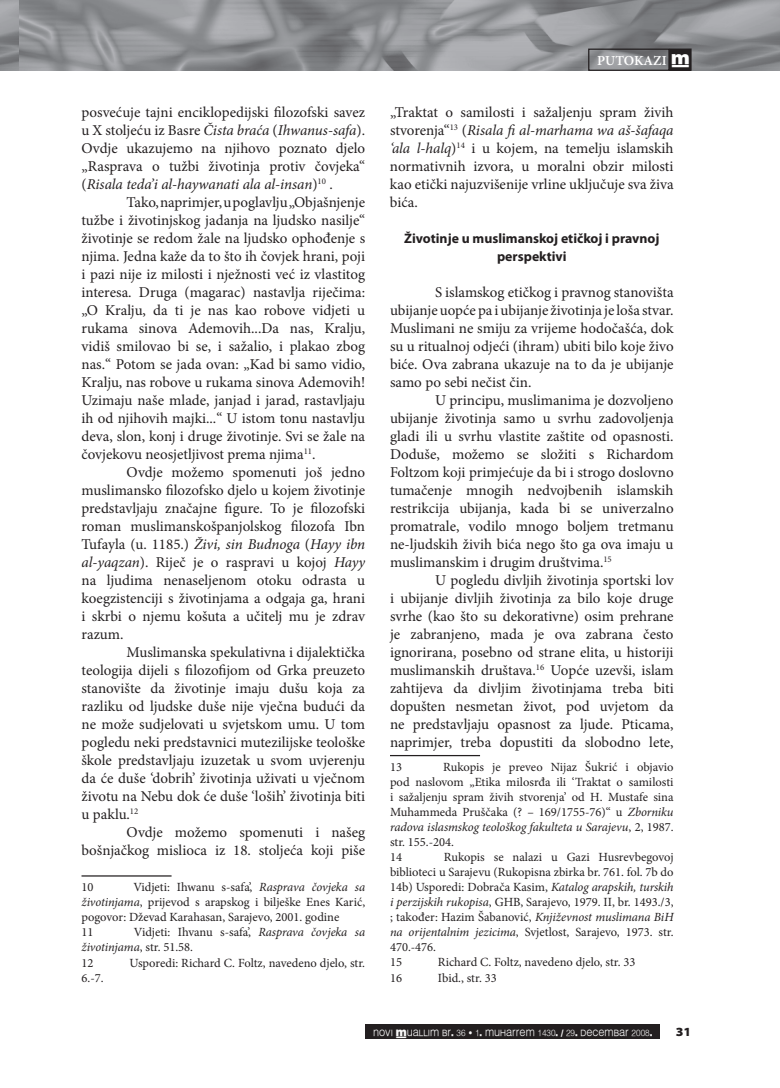
<style>
.page{position:relative;width:780px;height:1088px;background:#fff}
.page>*{position:absolute;margin:0;border:0;box-sizing:border-box;transform-origin:0 0}
.t1{font:15px/18px "Minion Pro";color:#231f20;text-align:justify}
.t2{font:700 13.75px/17.9px "Myriad Pro";color:#231f20;text-align:center}
.t3{font:600 13.75px "Minion Pro";color:#fff}
.t4{font:12.5px/15px "Minion Pro";color:#231f20}
.t5{font:900 semi-expanded 12.5px "Myriad Pro";color:#231f20}
.t6{font:9px "Muallim";color:#f9f9f9;scale:.91 1}
.s1{font-style:italic}
.s2{font-family:"Muallim";font-weight:400}
</style>
<div class="page">
<img style="left:0;top:0;width:780px;height:71px">
<img style="left:18px;top:0;width:1px;height:71px">
<div style="left:670px;top:49px;width:21px;height:21px;background:#231f20"></div>
<div style="left:669px;top:48px;width:22px;height:23px;border:1px solid #231f20"></div>
<div style="left:365px;top:1024px;width:294px;height:15px;background:#231f20"></div>
<div style="left:588px;top:49px;width:81px;height:22px;border:1px solid #231f20"></div>
<hr style="left:81px;top:875px;width:90px;height:1px;background:#231f20">
<hr style="left:390px;top:755px;width:90px;height:1px;background:#231f20">
<p class="t1" style="left:81px;top:103px;width:285px">posvećuje tajni enciklopedijski filozofski savez u X stoljeću iz Basre <span class="s1">Čista braća</span> (<span class="s1">Ihwanus-safa</span>).<br>Ovdje ukazujemo na njihovo poznato djelo „Rasprava o tužbi životinja protiv čovjeka“ (<span class="s1">Risala teda’i al-haywanati ala al-insan</span>)<sup>10</sup> .</p>
<p class="t1" style="left:81px;top:193px;width:285px;text-indent:45px">Tako, naprimjer, u poglavlju „Objašnjenje tužbe i životinjskog jadanja na ljudsko nasilje“ životinje se redom žale na ljudsko ophođenje s njima. Jedna kaže da to što ih čovjek hrani, poji i pazi nije iz milosti i nježnosti već iz vlastitog interesa. Druga (magarac) nastavlja riječima: „O Kralju, da ti je nas kao robove vidjeti u rukama sinova Ademovih...Da nas, Kralju, vidiš smilovao bi se, i sažalio, i plakao zbog nas.“ Potom se jada ovan: „Kad bi samo vidio, Kralju, nas robove u rukama sinova Ademovih!<br>Uzimaju naše mlade, janjad i jarad, rastavljaju ih od njihovih majki...“ U istom tonu nastavlju deva, slon, konj i druge životinje. Svi se žale na čovjekovu neosjetljivost prema njima<sup>11</sup>.</p>
<p class="t1" style="left:81px;top:463px;width:285px;text-indent:45px">Ovdje možemo spomenuti još jedno muslimansko filozofsko djelo u kojem životinje predstavljaju značajne figure. To je filozofski roman muslimanskošpanjolskog filozofa Ibn Tufayla (u. 1185.) <span class="s1">Živi, sin Budnoga</span> (<span class="s1">Hayy ibn al-yaqzan</span>). Riječ je o raspravi u kojoj <span class="s1">Hayy </span>na ljudima nenaseljenom otoku odrasta u koegzistenciji s životinjama a odgaja ga, hrani i skrbi o njemu košuta a učitelj mu je zdrav razum.</p>
<p class="t1" style="left:81px;top:643px;width:285px;text-indent:45px">Muslimanska spekulativna i dijalektička teologija dijeli s filozofijom od Grka preuzeto stanovište da životinje imaju dušu koja za razliku od ljudske duše nije vječna budući da ne može sudjelovati u svjetskom umu. U tom pogledu neki predstavnici mutezilijske teološke škole predstavljaju izuzetak u svom uvjerenju da će duše ‘dobrih’ životinja uživati u vječnom životu na Nebu dok će duše ‘loših’ životinja biti u paklu.<sup>12</sup></p>
<p class="t1" style="left:81px;top:823px;width:285px;text-align:right">Ovdje možemo spomenuti i našeg bošnjačkog mislioca iz 18. stoljeća koji piše</p>
<p class="t4" style="left:81px;top:879px;width:13px">10</p>
<p class="t4" style="left:81px;top:879px;width:285px;text-indent:52px">Vidjeti: Ihwanu s-safa’, <span class="s1">Rasprava čovjeka sa životinjama</span>, prijevod s arapskog i bilješke Enes Karić, pogovor: Dževad Karahasan, Sarajevo, 2001. godine<br>11</p>
<p class="t4" style="left:81px;top:925px;width:285px;text-indent:52px">Vidjeti: Ihvanu s-safa’, <span class="s1">Rasprava čovjeka sa životinjama</span>, str. 51.58.<br>12</p>
<p class="t4" style="left:130px;top:955px;width:237px">Usporedi: Richard C. Foltz, navedeno djelo, str.</p>
<p class="t4" style="left:81px;top:970px;width:24px">6.-7.</p>
<p class="t3" style="left:597px;top:51px;width:94px">PUTOKAZI <span class="s2">†</span></p>
<p class="t1" style="left:390px;top:103px;width:285px">„Traktat o samilosti i sažaljenju spram živih stvorenja“<sup>13</sup> (<span class="s1">Risala fi al-marhama wa aš-šafaqa ‘ala l-halq</span>)<sup>14</sup> i u kojem, na temelju islamskih normativnih izvora, u moralni obzir milosti kao etički najuzvišenije vrline uključuje sva živa bića.</p>
<p class="t2" style="left:404px;top:229px;width:257px">Životinje u muslimanskoj etičkoj i pravnoj perspektivi</p>
<p class="t1" style="left:390px;top:283px;width:285px;text-indent:45px">S islamskog etičkog i pravnog stanovišta ubijanje uopće pa i ubijanje životinja je loša stvar.<br>Muslimani ne smiju za vrijeme hodočašća, dok su u ritualnoj odjeći (ihram) ubiti bilo koje živo biće. Ova zabrana ukazuje na to da je ubijanje samo po sebi nečist čin.</p>
<p class="t1" style="left:390px;top:391px;width:285px;text-indent:45px">U principu, muslimanima je dozvoljeno ubijanje životinja samo u svrhu zadovoljenja gladi ili u svrhu vlastite zaštite od opasnosti.<br>Doduše, možemo se složiti s Richardom Foltzom koji primjećuje da bi i strogo doslovno tumačenje mnogih nedvojbenih islamskih restrikcija ubijanja, kada bi se univerzalno promatrale, vodilo mnogo boljem tretmanu ne-ljudskih živih bića nego što ga ova imaju u muslimanskim i drugim društvima.<sup>15</sup></p>
<p class="t1" style="left:390px;top:571px;width:285px;text-indent:45px">U pogledu divljih životinja sportski lov i ubijanje divljih životinja za bilo koje druge svrhe (kao što su dekorativne) osim prehrane je zabranjeno, mada je ova zabrana često ignorirana, posebno od strane elita, u historiji muslimanskih društava.<sup>16</sup> Uopće uzevši, islam zahtijeva da divljim životinjama treba biti dopušten nesmetan život, pod uvjetom da ne predstavljaju opasnost za ljude. Pticama, naprimjer, treba dopustiti da slobodno lete,</p>
<p class="t4" style="left:390px;top:759px;width:14px">13</p>
<p class="t4" style="left:390px;top:759px;width:285px;text-indent:53px">Rukopis je preveo Nijaz Šukrić i objavio pod naslovom „Etika milosrđa ili ‘Traktat o samilosti i sažaljenju spram živih stvorenja’ od H. Mustafe sina Muhammeda Pruščaka (? – 169/1755-76)“ u <span class="s1">Zborniku radova islasmskog teološkog fakulteta u Sarajevu</span>, 2, 1987. str. 155.-204.<br>14</p>
<p class="t4" style="left:390px;top:849px;width:285px;text-indent:54px">Rukopis se nalazi u Gazi Husrevbegovoj biblioteci u Sarajevu (Rukopisna zbirka br. 761. fol. 7b do 14b) Usporedi: Dobrača Kasim, <span class="s1">Katalog arapskih, turskih i perzijskih rukopisa</span>, GHB, Sarajevo, 1979. II, br. 1493./3, ; također: Hazim Šabanović, <span class="s1">Književnost muslimana BiH na orijentalnim jezicima</span>, Svjetlost, Sarajevo, 1973. str.<br>470.-476.<br>15</p>
<p class="t4" style="left:438px;top:955px;width:199px">Richard C. Foltz, navedeno djelo, str. 33</p>
<p class="t4" style="left:390px;top:970px;width:14px">16</p>
<p class="t4" style="left:438px;top:970px;width:60px">Ibid., str. 33</p>
<p class="t6" style="left:373px;top:1026px;width:308px">NOVI †UALLIM BR. 36 • 1. MUHARREM 1430. / 29. DECEMBAR 2008.</p>
<p class="t5" style="left:676px;top:1024px;width:17px">31</p>
</div>
